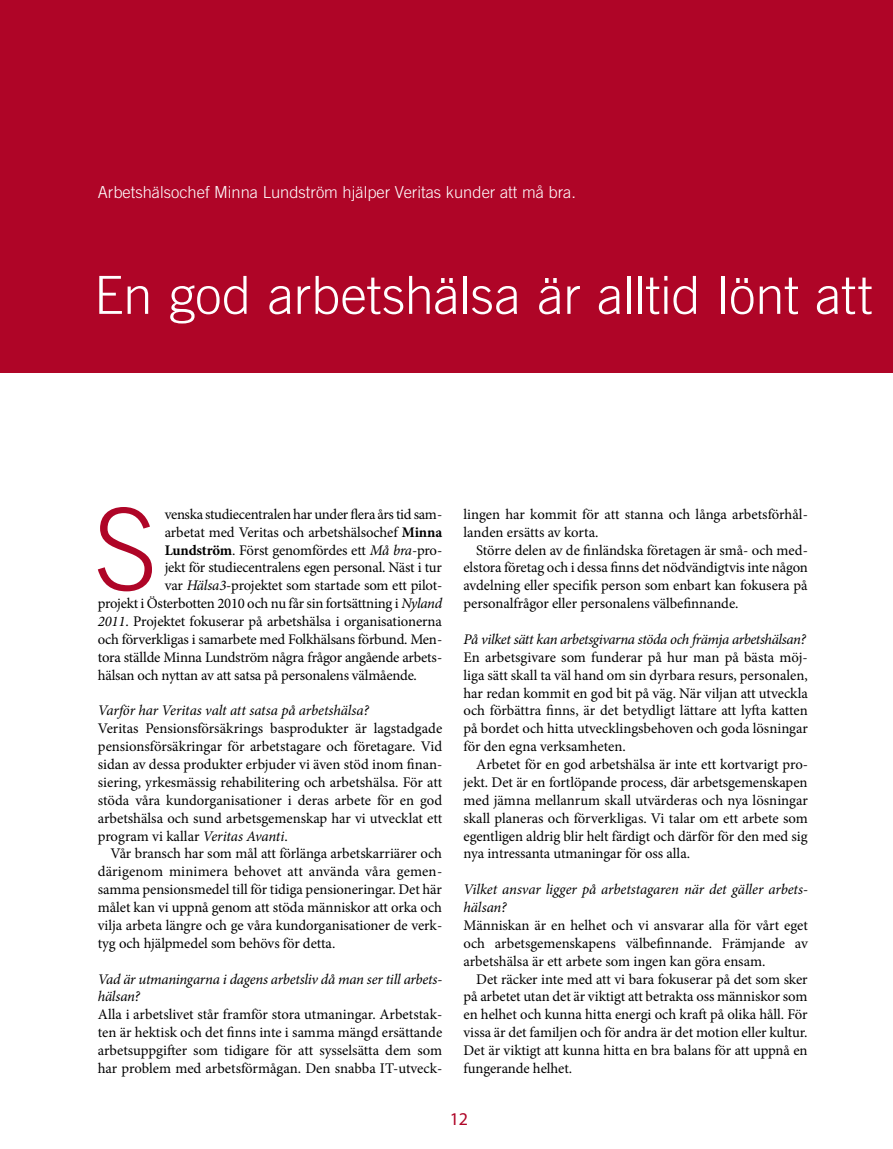
<style>
.page{position:relative;width:893px;height:1149px;background:#fff}
.page>*{position:absolute;margin:0;border:0;box-sizing:border-box;transform-origin:0 0}
.t1{font:300 113.7px "Trade Gothic";color:#af0527}
.t2{font:300 52.5px "Trade Gothic";letter-spacing:-.005em;color:#fff}
.t3{font:18px "Myriad Pro";color:#af0527}
.t4{font:300 16.5px "Trade Gothic";color:#fff}
.t5{font:14.7px/17.9px "Minion Pro";letter-spacing:-.01em;color:#000;text-align:justify}
.t6{font:italic 14.7px/17.9px "Minion Pro";letter-spacing:-.015em;color:#000}
.s1{font-weight:700}
.s2{font-style:italic}
</style>
<div class="page">
<div style="left:0;top:0;width:893px;height:372px;background:#af0527"></div>
<p class="t4" style="left:98px;top:182px;width:480px">Arbetshälsochef Minna Lundström hjälper Veritas kunder att må bra.</p>
<h2 class="t2" style="left:94px;top:264px;width:780px">En god arbetshälsa är alltid lönt att</h2>
<h1 class="t1" style="left:94px;top:482px;width:65px">S</h1>
<p class="t5" style="left:165px;top:505px;width:279px">venska studiecentralen har under flera års tid sam-</p>
<p class="t5" style="left:165px;top:523px;width:279px">arbetat med Veritas och arbetshälsochef <span class="s1">Minna</span></p>
<p class="t5" style="left:165px;top:540px;width:279px"><span class="s1">Lundström</span>. Först genomfördes ett <span class="s2">Må bra</span>-pro-</p>
<p class="t5" style="left:165px;top:558px;width:279px">jekt för studiecentralens egen personal. Näst i tur</p>
<p class="t5" style="left:165px;top:576px;width:279px">var <span class="s2">Hälsa3</span>-projektet som startade som ett pilot-</p>
<p class="t5" style="left:98px;top:594px;width:346px">projekt i Österbotten 2010 och nu får sin fortsättning i <span class="s2">Nyland</span></p>
<p class="t5" style="left:98px;top:612px;width:346px"><span class="s2">2011</span>. Projektet fokuserar på arbetshälsa i organisationerna</p>
<p class="t5" style="left:98px;top:630px;width:346px">och förverkligas i samarbete med Folkhälsans förbund. Men-</p>
<p class="t5" style="left:98px;top:648px;width:346px">tora ställde Minna Lundström några frågor angående arbets-</p>
<p class="t5" style="left:98px;top:666px;width:321px">hälsan och nyttan av att satsa på personalens välmående.</p>
<p class="t6" style="left:98px;top:701px;width:273px">Varför har Veritas valt att satsa på arbetshälsa?</p>
<p class="t5" style="left:98px;top:719px;width:346px">Veritas Pensionsförsäkrings basprodukter är lagstadgade pensionsförsäkringar för arbetstagare och företagare. Vid sidan av dessa produkter erbjuder vi även stöd inom finan&shy;siering, yrkesmässig rehabilitering och arbetshälsa. För att stöda våra kundorganisationer i deras arbete för en god arbetshälsa och sund arbetsgemenskap har vi utvecklat ett program vi kallar <span class="s2">Veritas Avanti</span>.</p>
<p class="t5" style="left:98px;top:844px;width:346px;text-indent:13px">Vår bransch har som mål att förlänga arbetskarriärer och därigenom minimera behovet att använda våra gemen&shy;samma pensionsmedel till för tidiga pensioneringar. Det här målet kan vi uppnå genom att stöda människor att orka och vilja arbeta längre och ge våra kundorganisationer de verk&shy;tyg och hjälpmedel som behövs för detta.</p>
<p class="t6" style="left:98px;top:969px;width:346px">Vad är utmaningarna i dagens arbetsliv då man ser till arbets&shy;hälsan?</p>
<p class="t5" style="left:98px;top:1005px;width:346px">Alla i arbetslivet står framför stora utmaningar. Arbetstak&shy;ten är hektisk och det finns inte i samma mängd ersättande arbetsuppgifter som tidigare för att sysselsätta dem som har problem med arbetsförmågan. Den snabba IT-utveck-</p>
<p class="t5" style="left:463px;top:505px;width:346px">lingen har kommit för att stanna och långa arbetsförhål&shy;landen ersätts av korta.</p>
<p class="t5" style="left:463px;top:540px;width:346px;text-indent:13px">Större delen av de finländska företagen är små- och med&shy;elstora företag och i dessa finns det nödvändigtvis inte någon avdelning eller specifik person som enbart kan fokusera på personalfrågor eller personalens välbefinnande.</p>
<p class="t6" style="left:463px;top:630px;width:344px">På vilket sätt kan arbetsgivarna stöda och främja arbetshälsan?</p>
<p class="t5" style="left:463px;top:648px;width:346px">En arbetsgivare som funderar på hur man på bästa möj&shy;liga sätt skall ta väl hand om sin dyrbara resurs, personalen, har redan kommit en god bit på väg. När viljan att utveckla och förbättra finns, är det betydligt lättare att lyfta katten på bordet och hitta utvecklingsbehoven och goda lösningar för den egna verksamheten.</p>
<p class="t5" style="left:463px;top:755px;width:346px;text-indent:13px">Arbetet för en god arbetshälsa är inte ett kortvarigt pro&shy;jekt. Det är en fortlöpande process, där arbetsgemenskapen med jämna mellanrum skall utvärderas och nya lösningar skall planeras och förverkligas. Vi talar om ett arbete som egentligen aldrig blir helt färdigt och därför för den med sig nya intressanta utmaningar för oss alla.</p>
<p class="t6" style="left:463px;top:880px;width:346px">Vilket ansvar ligger på arbetstagaren när det gäller arbets&shy;hälsan?</p>
<p class="t5" style="left:463px;top:916px;width:346px">Människan är en helhet och vi ansvarar alla för vårt eget och arbetsgemenskapens välbefinnande. Främjande av arbetshälsa är ett arbete som ingen kan göra ensam.</p>
<p class="t5" style="left:463px;top:969px;width:346px;text-indent:13px">Det räcker inte med att vi bara fokuserar på det som sker på arbetet utan det är viktigt att betrakta oss människor som en helhet och kunna hitta energi och kraft på olika håll. För vissa är det familjen och för andra är det motion eller kultur.<br>Det är viktigt att kunna hitta en bra balans för att uppnå en fungerande helhet.</p>
<p class="t3" style="left:450px;top:1107px;width:20px">12</p>
</div>
